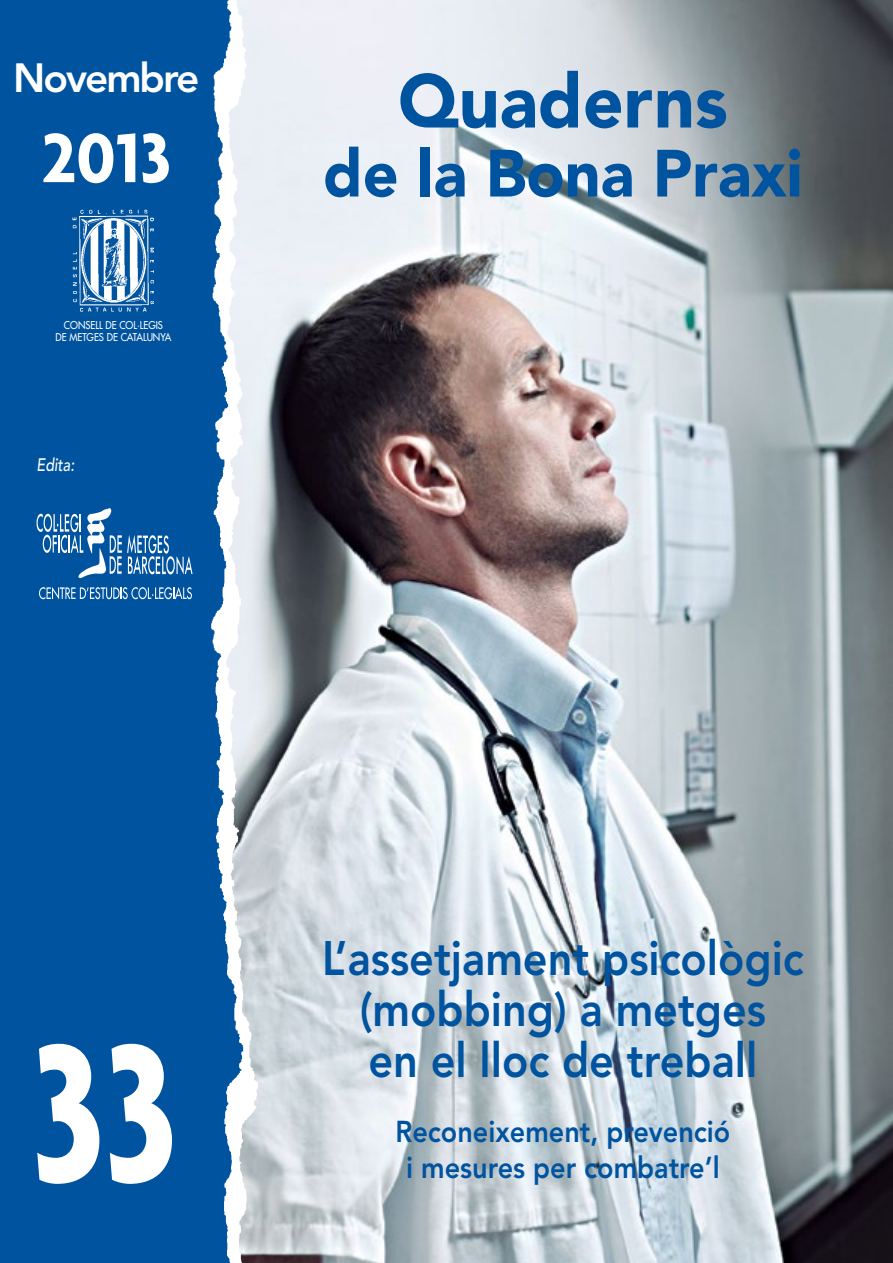
<style>
.page{position:relative;width:893px;height:1263px;background:#fff}
.page>*{position:absolute;margin:0;border:0;box-sizing:border-box;transform-origin:0 0}
.t1{font:700 210px "Agenda";color:#fff;scale:.8 1}
.t2{font:900 75px "Avenir LT Std";color:#00539f;scale:.95 1}
.t3{font:700 75px "Agenda";color:#fff;scale:.95 1}
.t4{font:900 66px "Avenir LT Std";color:#00539f;scale:.95 1}
.t5{font:800 48px/51px "Avenir LT Std";color:#00539f;text-align:center;scale:.9 1}
.t6{font:800 40.5px "Avenir LT Std";letter-spacing:-.05em;color:#fff}
.t7{font:800 30px "Avenir LT Std";color:#00539f;scale:.9 1}
.t8{font:italic 500 18px "Avenir";color:#fff;scale:.8 1}
.t9{font:10.5px/12.6px "Futura";color:#fff;text-align:center;scale:.9 1}
</style>
<div class="page">
<img style="left:258px;top:0;width:635px;height:1263px">
<img style="left:243px;top:0;width:15px;height:1263px">
<div style="left:0;top:0;width:196px;height:1263px;background:#00539f"></div>
<img style="left:196px;top:0;width:47px;height:1263px">
<img style="left:73px;top:210px;width:81px;height:101px">
<svg style="left:37px;top:508px;width:156px;height:70px;background:#3274b1"></svg>
<svg style="left:39px;top:587px;width:153px;height:12px;background:#5089bd"></svg>
<p class="t6" style="left:13px;top:54px;width:188px">Novembre</p>
<h2 class="t3" style="left:42px;top:112px;width:138px">2013</h2>
<p class="t9" style="left:55px;top:319px;width:130px">CONSELL DE COL·LEGIS<br>DE METGES DE CATALUNYA</p>
<p class="t8" style="left:37px;top:454px;width:49px">Edita:</p>
<h2 class="t2" style="left:398px;top:56px;width:349px">Quaderns</h2>
<h3 class="t4" style="left:323px;top:134px;width:506px">de la Bona Praxi</h3>
<h1 class="t1" style="left:32px;top:985px;width:183px">33</h1>
<p class="t5" style="left:322px;top:933px;width:537px">L’assetjament psicològic (mobbing) a metges<br>en el lloc de treball</p>
<p class="t7" style="left:395px;top:1114px;width:374px">Reconeixement, prevenció</p>
<p class="t7" style="left:406px;top:1150px;width:350px">i mesures per combatre’l</p>
</div>
